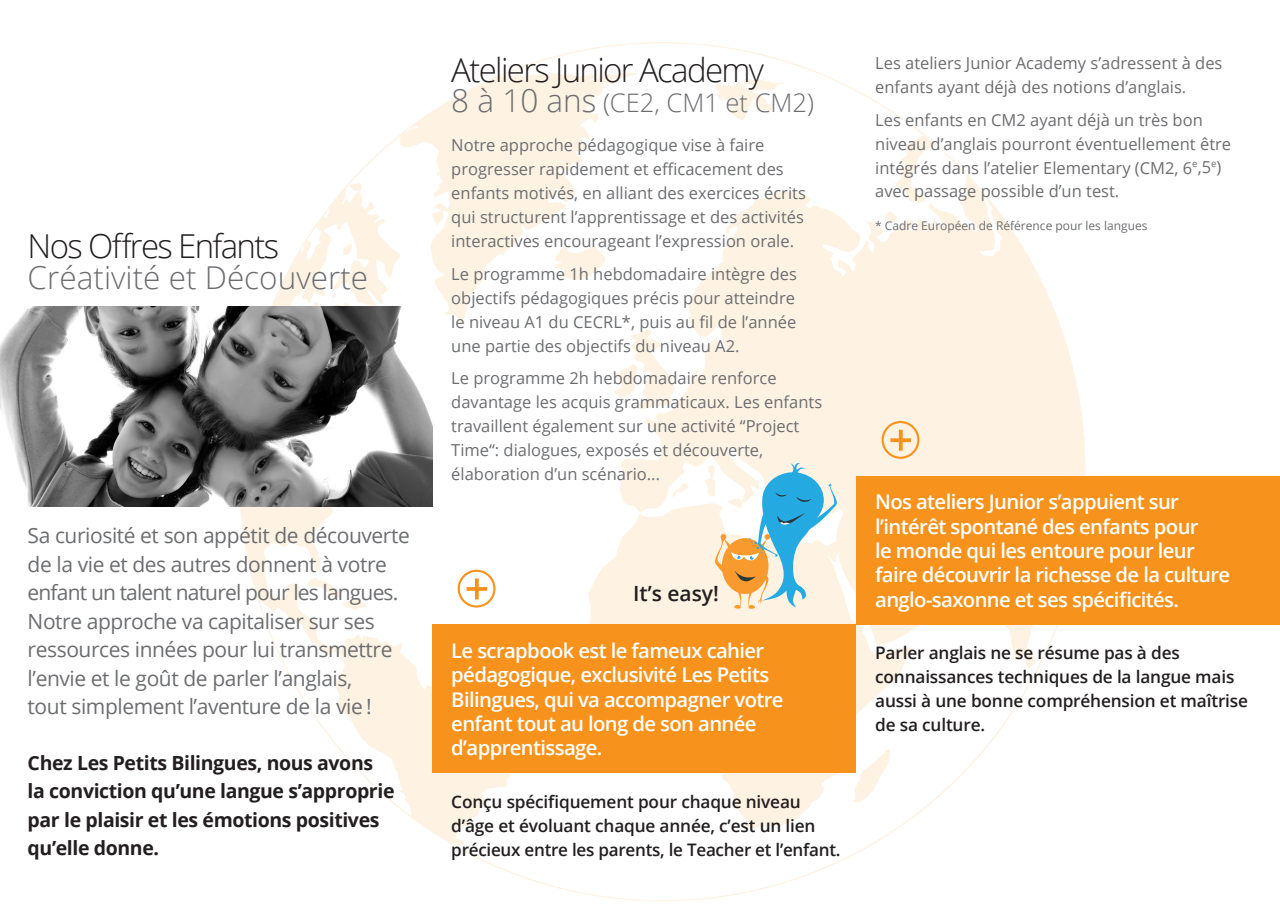
<style>
.page{position:relative;width:1280px;height:910px;background:#fff}
.page>*{position:absolute;margin:0;border:0;box-sizing:border-box;transform-origin:0 0}
.t1{font:300 33px "Open Sans";letter-spacing:-.05em;color:#231f20}
.t2{font:300 31.5px "Open Sans";color:#6c6d70}
.t3{font:300 25.5px "Open Sans";color:#6c6d70}
.t4{font:21px/28.5px "Open Sans";letter-spacing:-.02em;color:#6c6d70}
.t5{font:600 21px "Open Sans";color:#231f20}
.t6{font:600 20.25px/24.3px "Open Sans";letter-spacing:-.03em;color:#fff}
.t7{font:700 19.5px/28.5px "Open Sans";letter-spacing:-.02em;color:#231f20}
.t8{font:600 17.25px/24px "Open Sans";letter-spacing:-.01em;color:#231f20}
.t9{font:16.5px/24px "Open Sans";color:#6c6d70}
.t10{font:12px "Open Sans";color:#6c6d70}
.s1{font-size:31.5px}
</style>
<div class="page">
<svg style="left:715px;top:79px;width:68px;height:41px"></svg>
<svg style="left:585px;top:176px;width:500px;height:653px;fill:#fef2e3"></svg>
<svg style="left:1025px;top:651px;width:11px;height:18px"></svg>
<svg style="left:852px;top:749px;width:38px;height:53px"></svg>
<svg style="left:672px;top:483px;width:19px;height:14px"></svg>
<svg style="left:239px;top:183px;width:282px;height:663px"></svg>
<svg style="left:893px;top:135px;width:42px;height:68px"></svg>
<svg style="left:475px;top:845px;width:18px;height:1px"></svg>
<svg style="left:399px;top:72px;width:239px;height:253px"></svg>
<svg style="left:564px;top:72px;width:46px;height:4px"></svg>
<div style="left:432px;top:625px;width:424px;height:148px;background:#f7931d"></div>
<div style="left:856px;top:476px;width:424px;height:149px;background:#f7931d"></div>
<img style="left:0;top:306px;width:432px;height:200px">
<svg style="left:458px;top:570px;width:37px;height:37px"></svg>
<svg style="left:881px;top:421px;width:38px;height:38px"></svg>
<svg style="left:703px;top:463px;width:134px;height:146px"></svg>
<h1 class="t1" style="left:28px;top:224px;width:253px">Nos Offres Enfants</h1>
<h2 class="t2" style="left:28px;top:256px;width:342px">Créativité et Découverte</h2>
<p class="t4" style="left:28px;top:521px;width:384px">Sa curiosité et son appétit de découverte de la vie et des autres donnent à votre enfant un talent naturel pour les langues.<br>Notre approche va capitaliser sur ses ressources innées pour lui transmettre l’envie et le goût de parler l’anglais,<br>tout simplement l’aventure de la vie !</p>
<p class="t7" style="left:28px;top:748px;width:368px">Chez Les Petits Bilingues, nous avons la conviction qu’une langue s’approprie par le plaisir et les émotions positives qu’elle donne.</p>
<h1 class="t1" style="left:451px;top:47px;width:314px">Ateliers Junior Academy</h1>
<h3 class="t3" style="left:451px;top:86px;width:364px"><span class="s1">8 à 10 ans</span> (CE2, CM1 et CM2)</h3>
<p class="t9" style="left:451px;top:133px;width:356px">Notre approche pédagogique vise à faire progresser rapidement et efficacement des enfants motivés, en alliant des exercices écrits qui structurent l’apprentissage et des activités interactives encourageant l’expression orale.</p>
<p class="t9" style="left:451px;top:261px;width:347px">Le programme 1h hebdomadaire intègre des objectifs pédagogiques précis pour atteindre le niveau A1 du CECRL*, puis au fil de l’année une partie des objectifs du niveau A2.</p>
<p class="t9" style="left:451px;top:366px;width:372px">Le programme 2h hebdomadaire renforce davantage les acquis grammaticaux. Les enfants travaillent également sur une activité “Project Time“: dialogues, exposés et découverte, élaboration d’un scénario...</p>
<p class="t5" style="left:633px;top:579px;width:87px">It’s easy!</p>
<p class="t6" style="left:451px;top:638px;width:334px">Le scrapbook est le fameux cahier pédagogique, exclusivité Les Petits<br>Bilingues, qui va accompagner votre enfant tout au long de son année d’apprentissage.</p>
<p class="t8" style="left:451px;top:789px;width:391px">Conçu spécifiquement pour chaque niveau d’âge et évoluant chaque année, c’est un lien précieux entre les parents, le Teacher et l’enfant.</p>
<p class="t9" style="left:875px;top:51px;width:349px">Les ateliers Junior Academy s’adressent à des enfants ayant déjà des notions d’anglais.</p>
<p class="t9" style="left:875px;top:107px;width:357px">Les enfants en CM2 ayant déjà un très bon niveau d’anglais pourront éventuellement être intégrés dans l’atelier Elementary (CM2, 6<sup>e</sup>,5<sup>e</sup>) avec passage possible d’un test.</p>
<p class="t10" style="left:875px;top:217px;width:274px">* Cadre Européen de Référence pour les langues</p>
<p class="t6" style="left:875px;top:489px;width:357px">Nos ateliers Junior s’appuient sur l’intérêt spontané des enfants pour<br>le monde qui les entoure pour leur faire découvrir la richesse de la culture anglo-saxonne et ses spécificités.</p>
<p class="t8" style="left:875px;top:640px;width:374px">Parler anglais ne se résume pas à des connaissances techniques de la langue mais aussi à une bonne compréhension et maîtrise de sa culture.</p>
</div>
